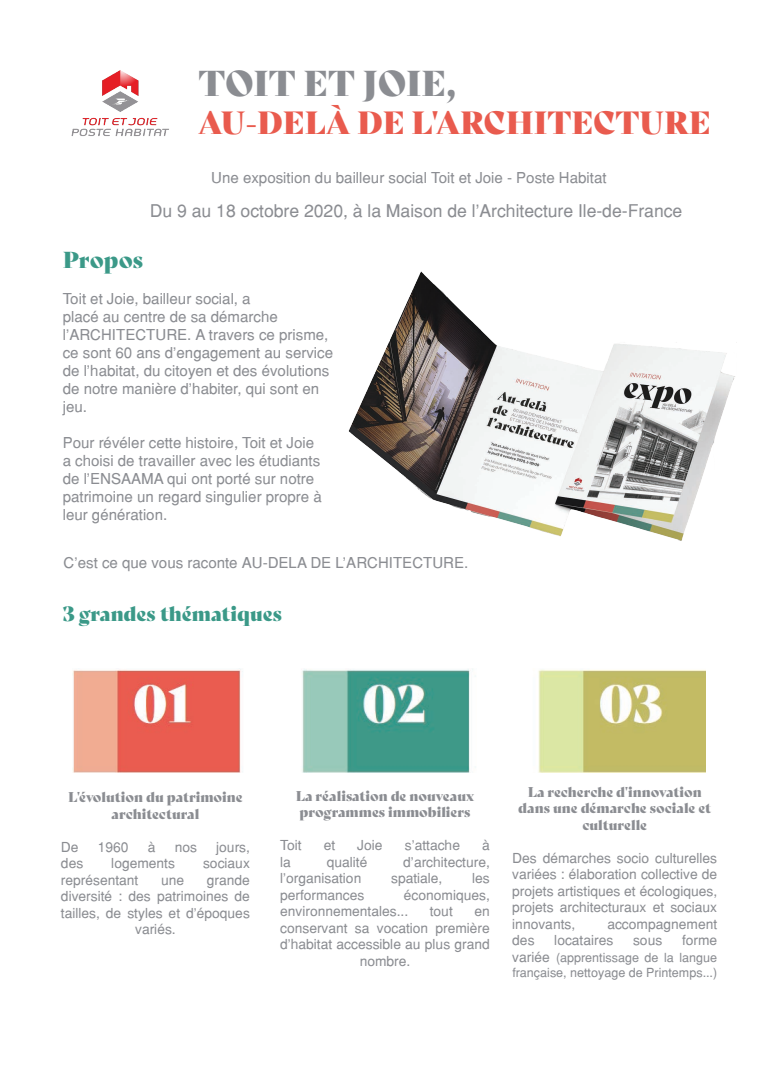
<style>
.page{position:relative;width:780px;height:1088px;background:#fff}
.page>*{position:absolute;margin:0;border:0;box-sizing:border-box;transform-origin:0 0}
.t1{font:35px "Bely Display";color:#8b8d92}
.t2{font:31.25px "Bely Display";color:#e95b4e}
.t3{font:22.5px "Bely Display";color:#3b9988}
.t4{font:20px "Bely Display";color:#3b9988}
.t5{font:17.5px "Helvetica";color:#8b8d92}
.t6{font:15px/18px "Helvetica";color:#8b8d92}
.t7{font:13.75px/16.5px "Helvetica";color:#8b8d92}
.t8{font:13.75px/16.5px "Bely Display";color:#8b8d92;text-align:center}
.t9{font:12.5px/15px "Helvetica";color:#8b8d92}
.s1{font-size:13.75px}
</style>
<div class="page">
<img style="left:302px;top:669px;width:174px;height:104px">
<img style="left:348px;top:271px;width:387px;height:270px">
<img style="left:71px;top:70px;width:98px;height:66px">
<img style="left:538px;top:669px;width:167px;height:104px">
<img style="left:73px;top:668px;width:168px;height:105px">
<h1 class="t1" style="left:198px;top:55px;width:259px">TOIT ET JOIE,</h1>
<h2 class="t2" style="left:198px;top:97px;width:514px">AU-DELÀ DE L'ARCHITECTURE</h2>
<p class="t6" style="left:211px;top:169px;width:397px">Une exposition du bailleur social Toit et Joie - Poste Habitat</p>
<p class="t5" style="left:150px;top:200px;width:534px">Du 9 au 18 octobre 2020, à la Maison de l'Architecture Ile-de-France</p>
<h3 class="t3" style="left:63px;top:242px;width:82px">Propos</h3>
<p class="t6" style="left:63px;top:290px;width:272px">Toit et Joie, bailleur social, a<br>placé au centre de sa démarche l'ARCHITECTURE. A travers ce prisme, ce sont 60 ans d'engagement au service de l'habitat, du citoyen et des évolutions de notre manière d'habiter, qui sont en jeu.</p>
<p class="t6" style="left:63px;top:434px;width:260px">Pour révéler cette histoire, Toit et Joie a choisi de travailler avec les étudiants de l'ENSAAMA qui ont porté sur notre patrimoine un regard singulier propre à leur génération.</p>
<p class="t6" style="left:64px;top:553px;width:406px">C'est ce que vous raconte AU-DELA DE L'ARCHITECTURE.</p>
<h3 class="t4" style="left:63px;top:598px;width:221px">3 grandes thématiques</h3>
<p class="t8" style="left:68px;top:788px;width:176px">L'évolution du patrimoine architectural</p>
<p class="t7" style="left:61px;top:838px;width:19px">De</p>
<p class="t7" style="left:98px;top:838px;width:32px">1960</p>
<p class="t7" style="left:148px;top:838px;width:9px">à</p>
<p class="t7" style="left:175px;top:838px;width:24px">nos</p>
<p class="t7" style="left:216px;top:838px;width:35px">jours,</p>
<p class="t7" style="left:61px;top:855px;width:24px">des</p>
<p class="t7" style="left:111px;top:855px;width:65px">logements</p>
<p class="t7" style="left:203px;top:855px;width:48px">sociaux</p>
<p class="t7" style="left:61px;top:871px;width:79px">représentant</p>
<p class="t7" style="left:161px;top:871px;width:25px">une</p>
<p class="t7" style="left:207px;top:871px;width:44px">grande</p>
<p class="t7" style="left:61px;top:888px;width:190px">diversité : des patrimoines de</p>
<p class="t7" style="left:61px;top:904px;width:190px">tailles, de styles et d'époques</p>
<p class="t7" style="left:135px;top:921px;width:42px">variés.</p>
<p class="t8" style="left:296px;top:786px;width:180px;text-align:left">La réalisation de nouveaux programmes immobiliers</p>
<p class="t7" style="left:280px;top:837px;width:23px">Toit</p>
<p class="t7" style="left:324px;top:837px;width:13px">et</p>
<p class="t7" style="left:357px;top:837px;width:27px">Joie</p>
<p class="t7" style="left:405px;top:837px;width:57px">s'attache</p>
<p class="t7" style="left:482px;top:837px;width:9px">à</p>
<p class="t7" style="left:280px;top:853px;width:12px">la</p>
<p class="t7" style="left:327px;top:853px;width:42px">qualité</p>
<p class="t7" style="left:403px;top:853px;width:88px">d'architecture,</p>
<p class="t7" style="left:280px;top:870px;width:83px">l'organisation</p>
<p class="t7" style="left:391px;top:870px;width:53px">spatiale,</p>
<p class="t7" style="left:472px;top:870px;width:19px">les</p>
<p class="t7" style="left:280px;top:886px;width:86px">performances</p>
<p class="t7" style="left:280px;top:886px;width:211px;text-indent:124px">économiques, environnementales...</p>
<p class="t7" style="left:430px;top:903px;width:24px">tout</p>
<p class="t7" style="left:474px;top:903px;width:17px">en</p>
<p class="t7" style="left:280px;top:919px;width:211px">conservant sa vocation première</p>
<p class="t7" style="left:280px;top:936px;width:211px">d'habitat accessible au plus grand</p>
<p class="t7" style="left:359px;top:952px;width:52px">nombre.</p>
<p class="t8" style="left:518px;top:782px;width:194px">La recherche d'innovation dans une démarche sociale et culturelle</p>
<p class="t7" style="left:512px;top:849px;width:206px;text-align:justify">Des démarches socio culturelles variées : élaboration collective de projets artistiques et écologiques, projets architecturaux et sociaux innovants,</p>
<p class="t7" style="left:607px;top:915px;width:111px">accompagnement</p>
<p class="t7" style="left:512px;top:932px;width:24px">des</p>
<p class="t7" style="left:554px;top:932px;width:61px">locataires</p>
<p class="t7" style="left:633px;top:932px;width:31px">sous</p>
<p class="t7" style="left:682px;top:932px;width:37px">forme</p>
<p class="t9" style="left:512px;top:949px;width:206px"><span class="s1">variée</span> (apprentissage de la langue française, nettoyage de Printemps...)</p>
</div>
